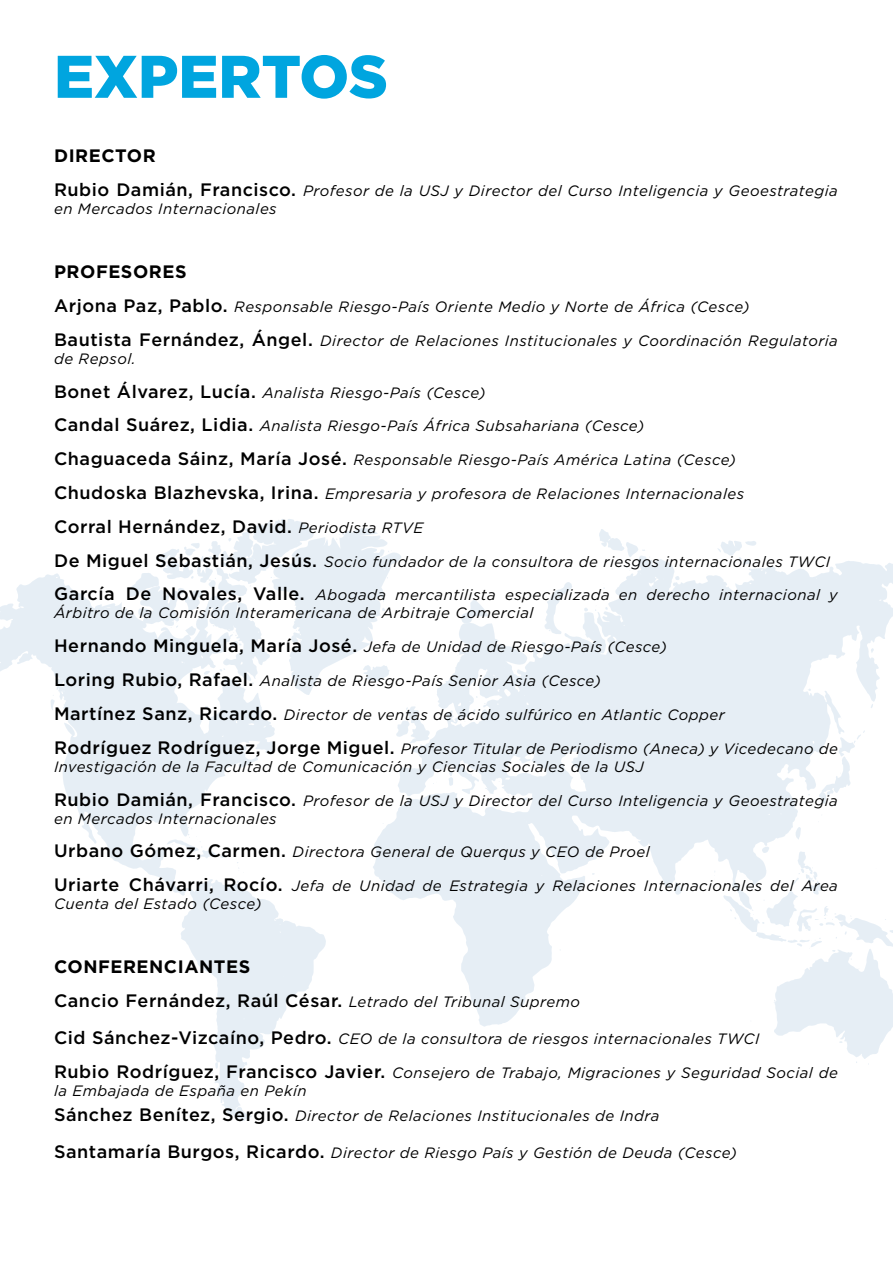
<style>
.page{position:relative;width:893px;height:1263px;background:#fff}
.page>*{position:absolute;margin:0;border:0;box-sizing:border-box;transform-origin:0 0}
.t1{font:900 60px "Gotham";color:#00a5df}
.t2{font:500 18px/33.8px "Gotham";letter-spacing:.03em;color:#000}
.t3{font:700 18px "Gotham";letter-spacing:.03em;color:#000}
.t4{font:italic 15px/18px "Gotham";letter-spacing:.03em;color:#000}
.s1{font-weight:500;font-style:normal;font-size:18px}
.s2{font-weight:400;font-style:italic;font-size:15px}
.s3{font-weight:700}
</style>
<div class="page">
<svg style="left:373px;top:558px;width:520px;height:469px;fill:#e6eef5"></svg>
<svg style="left:0;top:573px;width:326px;height:548px"></svg>
<svg style="left:255px;top:733px;width:20px;height:21px"></svg>
<svg style="left:674px;top:882px;width:8px;height:13px"></svg>
<svg style="left:795px;top:827px;width:6px;height:13px"></svg>
<svg style="left:541px;top:642px;width:5px;height:5px"></svg>
<svg style="left:243px;top:739px;width:6px;height:4px"></svg>
<svg style="left:522px;top:797px;width:6px;height:4px"></svg>
<svg style="left:584px;top:608px;width:4px;height:4px"></svg>
<svg style="left:871px;top:648px;width:3px;height:5px"></svg>
<svg style="left:240px;top:752px;width:6px;height:5px"></svg>
<svg style="left:271px;top:1015px;width:4px;height:4px"></svg>
<svg style="left:544px;top:582px;width:28px;height:52px"></svg>
<svg style="left:51px;top:695px;width:4px;height:15px"></svg>
<svg style="left:211px;top:1069px;width:3px;height:6px"></svg>
<svg style="left:599px;top:529px;width:51px;height:29px"></svg>
<svg style="left:870px;top:704px;width:3px;height:4px"></svg>
<svg style="left:807px;top:688px;width:4px;height:3px"></svg>
<svg style="left:595px;top:605px;width:13px;height:6px"></svg>
<svg style="left:717px;top:540px;width:39px;height:25px"></svg>
<svg style="left:816px;top:730px;width:49px;height:77px"></svg>
<svg style="left:496px;top:792px;width:13px;height:8px"></svg>
<svg style="left:448px;top:770px;width:8px;height:16px"></svg>
<svg style="left:396px;top:704px;width:34px;height:39px"></svg>
<svg style="left:167px;top:827px;width:58px;height:32px"></svg>
<svg style="left:232px;top:857px;width:12px;height:26px"></svg>
<svg style="left:430px;top:782px;width:7px;height:5px"></svg>
<svg style="left:626px;top:566px;width:7px;height:5px"></svg>
<svg style="left:25px;top:655px;width:5px;height:3px"></svg>
<svg style="left:675px;top:576px;width:7px;height:7px"></svg>
<svg style="left:128px;top:519px;width:274px;height:176px"></svg>
<svg style="left:601px;top:583px;width:14px;height:16px"></svg>
<svg style="left:226px;top:1111px;width:7px;height:6px"></svg>
<svg style="left:473px;top:709px;width:3px;height:4px"></svg>
<svg style="left:714px;top:846px;width:179px;height:219px"></svg>
<svg style="left:454px;top:687px;width:11px;height:4px"></svg>
<svg style="left:457px;top:599px;width:38px;height:71px"></svg>
<h1 class="t1" style="left:54px;top:42px;width:335px">EXPERTOS</h1>
<p class="t3" style="left:54px;top:145px;width:103px">DIRECTOR</p>
<p class="t4" style="left:54px;top:182px;width:785px"><span class="s1">Rubio Damián, Francisco.</span> Profesor de la USJ y Director del Curso Inteligencia y Geoestrategia en Mercados Internacionales</p>
<p class="t3" style="left:54px;top:261px;width:134px">PROFESORES</p>
<p class="t4" style="left:54px;top:298px;width:697px"><span class="s1">Arjona Paz, Pablo.</span> Responsable Riesgo-País Oriente Medio y Norte de África (Cesce)</p>
<p class="t4" style="left:54px;top:331px;width:785px"><span class="s1">Bautista Fernández, Ángel.</span> Director de Relaciones Institucionales y Coordinación Regulatoria de Repsol.</p>
<p class="t4" style="left:54px;top:383px;width:433px"><span class="s1">Bonet Álvarez, Lucía.</span> Analista Riesgo-País (Cesce)</p>
<p class="t4" style="left:54px;top:417px;width:592px"><span class="s1">Candal Suárez, Lidia.</span> Analista Riesgo-País África Subsahariana (Cesce)</p>
<p class="t4" style="left:54px;top:451px;width:684px"><span class="s1">Chaguaceda Sáinz, María José.</span> Responsable Riesgo-País América Latina (Cesce)</p>
<p class="t4" style="left:54px;top:485px;width:692px"><span class="s1">Chudoska Blazhevska, Irina.</span> Empresaria y profesora de Relaciones Internacionales</p>
<p class="t2" style="left:54px;top:509px;width:371px">Corral Hernández, David. <span class="s2">Periodista RTVE</span></p>
<p class="t4" style="left:54px;top:552px;width:778px"><span class="s1">De Miguel Sebastián, Jesús.</span> Socio fundador de la consultora de riesgos internacionales TWCI</p>
<p class="t4" style="left:54px;top:586px;width:785px"><span class="s1">García De Novales, Valle.</span> Abogada mercantilista especializada en derecho internacional y<br>Árbitro de la Comisión Interamericana de Arbitraje Comercial</p>
<p class="t4" style="left:54px;top:638px;width:614px"><span class="s1">Hernando Minguela, María José.</span> Jefa de Unidad de Riesgo-País (Cesce)</p>
<p class="t4" style="left:54px;top:672px;width:548px"><span class="s1">Loring Rubio, Rafael.</span> Analista de Riesgo-País Senior Asia (Cesce)</p>
<p class="t4" style="left:54px;top:705px;width:672px"><span class="s1">Martínez Sanz, Ricardo.</span> Director de ventas de ácido sulfúrico en Atlantic Copper</p>
<p class="t4" style="left:54px;top:739px;width:785px"><span class="s1">Rodríguez Rodríguez, Jorge Miguel.</span> Profesor Titular de Periodismo (Aneca) y Vicedecano de<br>Investigación de la Facultad de Comunicación y Ciencias Sociales de la USJ</p>
<p class="t4" style="left:54px;top:791px;width:785px"><span class="s1">Rubio Damián, Francisco.</span> Profesor de la USJ y Director del Curso Inteligencia y Geoestrategia en Mercados Internacionales</p>
<p class="t4" style="left:54px;top:843px;width:597px"><span class="s1">Urbano Gómez, Carmen.</span> Directora General de Querqus y CEO de Proel</p>
<p class="t4" style="left:54px;top:877px;width:785px"><span class="s1">Uriarte Chávarri, Rocío.</span> Jefa de Unidad de Estrategia y Relaciones Internacionales del Area<br>Cuenta del Estado (Cesce)</p>
<p class="t2" style="left:54px;top:950px;width:528px"><span class="s3">CONFERENCIANTES<br></span>Cancio Fernández, Raúl César. <span class="s2">Letrado del Tribunal Supremo</span></p>
<p class="t4" style="left:54px;top:1030px;width:707px"><span class="s1">Cid Sánchez-Vizcaíno, Pedro.</span> CEO de la consultora de riesgos internacionales TWCI</p>
<p class="t4" style="left:54px;top:1064px;width:785px"><span class="s1">Rubio Rodríguez, Francisco Javier.</span> Consejero de Trabajo, Migraciones y Seguridad Social de la Embajada de España en Pekín</p>
<p class="t4" style="left:54px;top:1107px;width:607px"><span class="s1">Sánchez Benítez, Sergio.</span> Director de Relaciones Institucionales de Indra</p>
<p class="t4" style="left:54px;top:1144px;width:685px"><span class="s1">Santamaría Burgos, Ricardo.</span> Director de Riesgo País y Gestión de Deuda (Cesce)</p>
</div>
